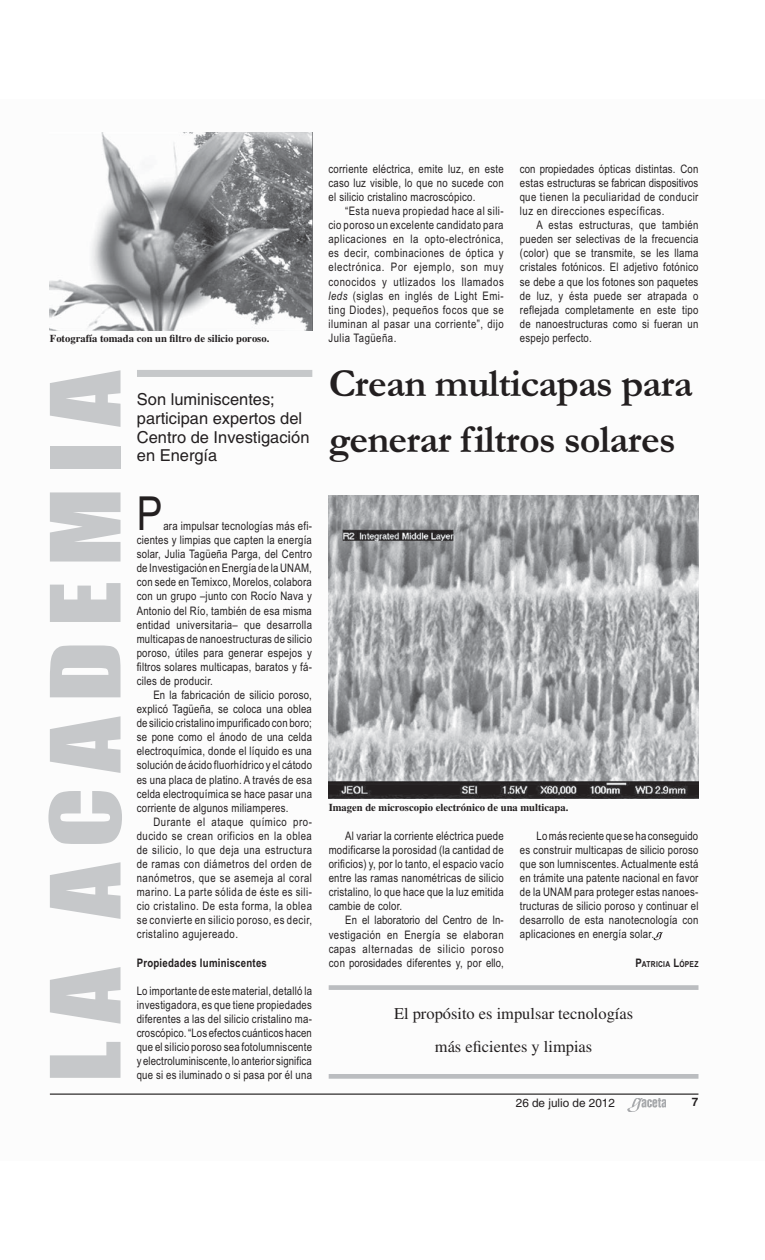
<style>
.page{position:relative;width:765px;height:1260px;background:#fff}
.page>*{position:absolute;margin:0;border:0;box-sizing:border-box;transform-origin:0 0}
.t1{font:89.25px "Impact";letter-spacing:.14em;color:#c6c8ca;scale:1.22 1}
.t2{font:46.88px "Arial Narrow";color:#231f20}
.t3{font:700 39.88px/56.4px "Garamond";letter-spacing:-.02em;color:#231f20}
.t4{font:16.38px/18.8px "Helvetica";color:#231f20}
.t5{font:16.38px/32.9px "Times";color:#231f20;text-align:center}
.t6{font:11.75px/14.1px "Arial Narrow";letter-spacing:.02em;color:#231f20;text-align:justify}
.t7{font:700 11.75px "Arial Narrow";letter-spacing:.02em;color:#231f20}
.t8{font:11.75px "Helvetica";color:#231f20}
.t9{font:700 11.75px "Helvetica";color:#231f20}
.t10{font:700 10.5px "Times";color:#231f20}
.t11{font:700 8.25px "Arial Narrow";letter-spacing:.03em;color:#231f20}
.s1{font-style:italic}
.s2{font-size:11.75px}
</style>
<div class="page">
<hr style="left:50px;top:1094px;width:648px;height:1px;background:#231f20">
<img style="left:627px;top:1098px;width:39px;height:14px">
<div style="left:137px;top:370px;width:175px;height:7px;background:#c6c8ca"></div>
<svg style="left:653px;top:932px;width:10px;height:8px"></svg>
<img style="left:329px;top:496px;width:370px;height:302px">
<img style="left:50px;top:132px;width:262px;height:198px">
<div style="left:329px;top:985px;width:370px;height:5px;background:#bbbdc0"></div>
<div style="left:329px;top:1074px;width:370px;height:5px;background:#bbbdc0"></div>
<p class="t10" style="left:50px;top:334px;width:221px">Fotografía tomada con un filtro de silicio poroso.</p>
<p class="t6" style="left:328px;top:163px;width:177px">corriente eléctrica, emite luz, en este caso luz visible, lo que no sucede con el silicio cristalino macroscópico.</p>
<p class="t6" style="left:328px;top:205px;width:177px;text-indent:17px">“Esta nueva propiedad hace al sili&shy;cio poroso un excelente candidato para aplicaciones en la opto-electrónica, es decir, combinaciones de óptica y electrónica. Por ejemplo, son muy conocidos y utlizados los llamados <span class="s1">leds</span> (siglas en inglés de Light Emi&shy;ting Diodes), pequeños focos que se iluminan al pasar una corriente”, dijo Julia Tagüeña.</p>
<p class="t6" style="left:520px;top:163px;width:180px">con propiedades ópticas distintas. Con estas estructuras se fabrican dispositivos que tienen la peculiaridad de conducir luz en direcciones específicas.</p>
<p class="t6" style="left:520px;top:219px;width:180px;text-indent:17px">A estas estructuras, que también pueden ser selectivas de la frecuencia (color) que se transmite, se les llama cristales fotónicos. El adjetivo fotónico se debe a que los fotones son paquetes de luz, y ésta puede ser atrapada o reflejada completamente en este tipo de nanoestructuras como si fueran un espejo perfecto.</p>
<h1 class="t1" style="left:57px;top:1082px;width:585px;rotate:-90deg">LA ACADEMIA</h1>
<h3 class="t3" style="left:329px;top:358px;width:366px">Crean multicapas para generar filtros solares</h3>
<h3 class="t4" style="left:137px;top:392px;width:174px">Son luminiscentes; participan expertos del<br>Centro de Investigación en Energía</h3>
<h2 class="t2" style="left:137px;top:497px;width:27px">P</h2>
<p class="t6" style="left:137px;top:520px;width:177px;text-indent:27px">ara impulsar tecnologías más efi&shy;cientes y limpias que capten la energía solar, Julia Tagüeña Parga, del Centro de Investigación en Energía de la UNAM, con sede en Temixco, Morelos, colabora con un grupo –junto con Rocío Nava y Antonio del Río, también de esa misma entidad universitaria– que desarrolla multicapas de nanoestructuras de silicio poroso, útiles para generar espejos y filtros solares multicapas, baratos y fá&shy;ciles de producir.</p>
<p class="t6" style="left:137px;top:689px;width:177px;text-indent:17px">En la fabricación de silicio poroso, explicó Tagüeña, se coloca una oblea de silicio cristalino impurificado con boro; se pone como el ánodo de una celda electroquímica, donde el líquido es una solución de ácido fluorhídrico y el cátodo es una placa de platino. A través de esa celda electroquímica se hace pasar una corriente de algunos miliamperes.</p>
<p class="t6" style="left:137px;top:816px;width:177px;text-indent:17px">Durante el ataque químico pro&shy;ducido se crean orificios en la oblea de silicio, lo que deja una estructura de ramas con diámetros del orden de nanómetros, que se asemeja al coral marino. La parte sólida de éste es sili&shy;cio cristalino. De esta forma, la oblea se convierte en silicio poroso, es decir, cristalino agujereado.</p>
<p class="t7" style="left:137px;top:958px;width:132px">Propiedades luminiscentes</p>
<p class="t6" style="left:137px;top:985px;width:177px">Lo importante de este material, detalló la investigadora, es que tiene propiedades diferentes a las del silicio cristalino ma&shy;croscópico. “Los efectos cuánticos hacen que el silicio poroso sea fotolumniscente y electroluminiscente, lo anterior significa que si es iluminado o si pasa por él una</p>
<p class="t10" style="left:329px;top:804px;width:241px">Imagen de microscopio electrónico de una multicapa.</p>
<p class="t6" style="left:520px;top:830px;width:180px;text-indent:17px">Lo más reciente que se ha conseguido es construir multicapas de silicio poroso que son lumniscentes. Actualmente está en trámite una patente nacional en favor de la UNAM para proteger estas nanoes&shy;tructuras de silicio poroso y continuar el desarrollo de esta nanotecnología con aplicaciones en energía solar.</p>
<p class="t6" style="left:329px;top:830px;width:177px;text-indent:17px">Al variar la corriente eléctrica puede modificarse la porosidad (la cantidad de orificios) y, por lo tanto, el espacio vacío entre las ramas nanométricas de silicio cristalino, lo que hace que la luz emitida cambie de color.</p>
<p class="t6" style="left:329px;top:914px;width:177px;text-indent:17px">En el laboratorio del Centro de In&shy;vestigación en Energía se elaboran capas alternadas de silicio poroso con porosidades diferentes y, por ello,</p>
<p class="t11" style="left:635px;top:959px;width:65px"><span class="s2">P</span>ATRICIA <span class="s2">L</span>ÓPEZ</p>
<h3 class="t5" style="left:394px;top:998px;width:241px">El propósito es impulsar tecnologías más eficientes y limpias</h3>
<p class="t8" style="left:516px;top:1098px;width:101px">26 de julio de 2012</p>
<p class="t9" style="left:692px;top:1098px;width:8px">7</p>
</div>
